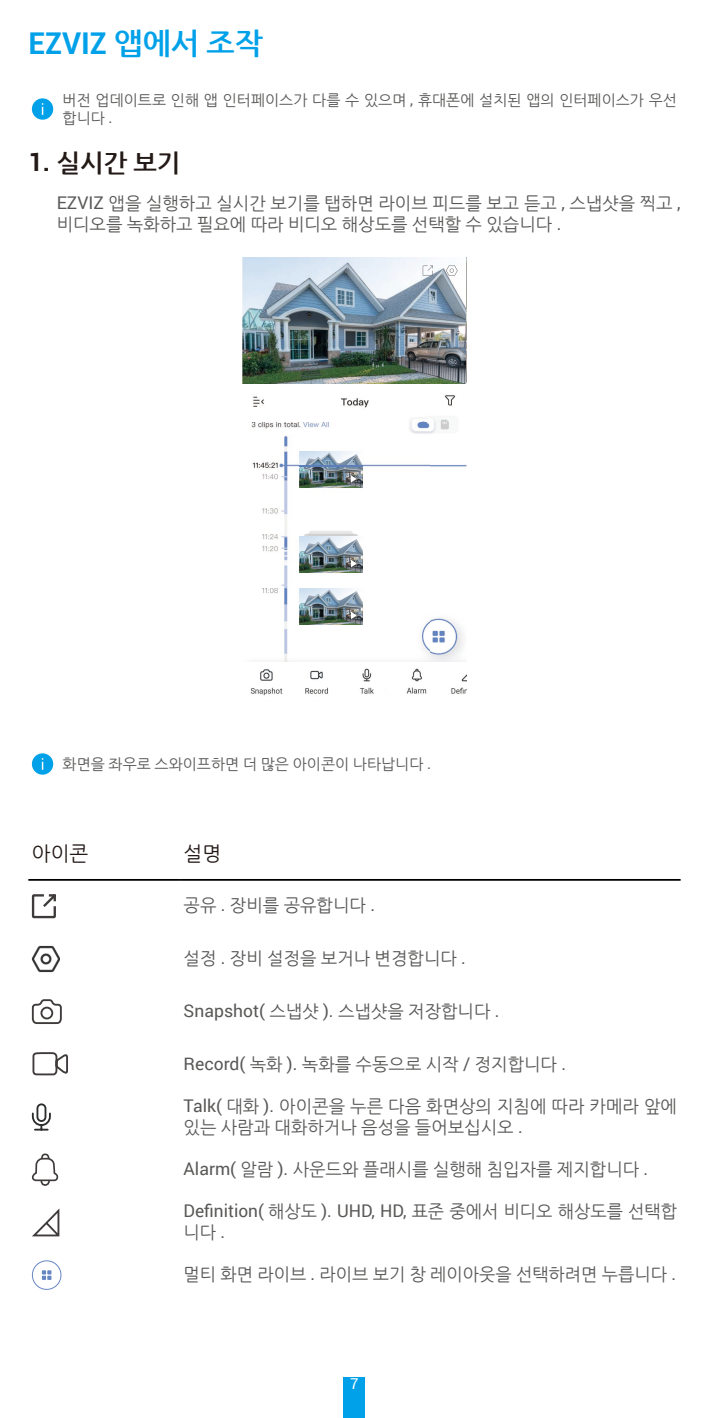
<style>
.page{position:relative;width:709px;height:1418px;background:#fff}
.page>*{position:absolute;margin:0;border:0;box-sizing:border-box;transform-origin:0 0}
.t1{font:700 30px "Roboto";color:#00a1e9}
.t2{font:700 25px "Nanum Gothic";color:#231916}
.t3{font:20px "Nanum Gothic";color:#231916}
.t4{font:17.5px/21px "Nanum Gothic";color:#595857}
.t5{font:17.5px "Roboto";color:#595857}
.t6{font:15px/18px "Nanum Gothic";color:#595857}
.t7{font:15px "Roboto";color:#fff}
.s1{font-family:"Nanum Gothic"}
.s2{font-family:"Roboto"}
</style>
<div class="page">
<div style="left:344px;top:1376px;width:21px;height:41px;background:#00a1e9"></div>
<svg style="left:32px;top:98px;width:21px;height:22px"></svg>
<img style="left:243px;top:257px;width:223px;height:405px">
<img style="left:243px;top:258px;width:223px;height:126px">
<img style="left:299px;top:452px;width:63px;height:35px">
<svg style="left:351px;top:475px;width:5px;height:7px"></svg>
<img style="left:299px;top:536px;width:63px;height:36px">
<svg style="left:351px;top:560px;width:5px;height:7px"></svg>
<img style="left:299px;top:588px;width:63px;height:36px">
<svg style="left:351px;top:611px;width:5px;height:8px"></svg>
<hr style="left:299px;top:465px;width:63px;height:1px;background:#5e7eb9">
<svg style="left:422px;top:265px;width:11px;height:11px"></svg>
<svg style="left:446px;top:265px;width:11px;height:11px"></svg>
<img style="left:250px;top:668px;width:216px;height:28px">
<div style="left:32px;top:753px;width:21px;height:21px;background:#00a1e9;border-radius:50%"></div>
<hr style="left:28px;top:879px;width:152px;height:1px;background:#000">
<hr style="left:180px;top:879px;width:500px;height:1px;background:#000">
<svg style="left:31px;top:894px;width:25px;height:25px"></svg>
<img style="left:32px;top:945px;width:28px;height:28px">
<svg style="left:31px;top:999px;width:31px;height:25px"></svg>
<svg style="left:32px;top:1052px;width:36px;height:24px"></svg>
<svg style="left:31px;top:1103px;width:20px;height:28px"></svg>
<svg style="left:31px;top:1153px;width:30px;height:137px"></svg>
<h1 class="t1" style="left:28px;top:22px;width:236px">EZVIZ <span class="s1">앱에서 조작</span></h1>
<p class="t6" style="left:63px;top:91px;width:616px">버전 업데이트로 인해 앱 인터페이스가 다를 수 있으며 <span class="s2">,</span> 휴대폰에 설치된 앱의 인터페이스가 우선 합니다 <span class="s2">.</span></p>
<h2 class="t2" style="left:28px;top:150px;width:154px"><span class="s2">1.</span> 실시간 보기</h2>
<p class="t4" style="left:57px;top:193px;width:625px"><span class="s2">EZVIZ</span> 앱을 실행하고 실시간 보기를 탭하면 라이브 피드를 보고 듣고 <span class="s2">,</span> 스냅샷을 찍고 <span class="s2">, </span>비디오를 녹화하고 필요에 따라 비디오 해상도를 선택할 수 있습니다 <span class="s2">.</span></p>
<p class="t6" style="left:63px;top:755px;width:370px">화면을 좌우로 스와이프하면 더 많은 아이콘이 나타납니다 <span class="s2">.</span></p>
<p class="t3" style="left:32px;top:843px;width:58px">아이콘</p>
<p class="t3" style="left:184px;top:843px;width:39px">설명</p>
<p class="t4" style="left:184px;top:895px;width:193px">공유 <span class="s2">.</span> 장비를 공유합니다 <span class="s2">.</span></p>
<p class="t4" style="left:184px;top:948px;width:284px">설정 <span class="s2">.</span> 장비 설정을 보거나 변경합니다 <span class="s2">.</span></p>
<p class="t5" style="left:184px;top:998px;width:317px">Snapshot( <span class="s1">스냅샷</span> ). <span class="s1">스냅샷을 저장합니다</span> .</p>
<p class="t4" style="left:184px;top:1053px;width:384px"><span class="s2">Record(</span> 녹화 <span class="s2">).</span> 녹화를 수동으로 시작 <span class="s2">/</span> 정지합니다 <span class="s2">.</span></p>
<p class="t4" style="left:184px;top:1095px;width:495px"><span class="s2">Talk(</span> 대화 <span class="s2">).</span> 아이콘을 누른 다음 화면상의 지침에 따라 카메라 앞에 있는 사람과 대화하거나 음성을 들어보십시오 <span class="s2">.</span></p>
<p class="t4" style="left:184px;top:1159px;width:466px"><span class="s2">Alarm(</span> 알람 <span class="s2">).</span> 사운드와 플래시를 실행해 침입자를 제지합니다 <span class="s2">.</span></p>
<p class="t5" style="left:184px;top:1198px;width:495px">Definition( <span class="s1">해상도</span> ). UHD, HD, <span class="s1">표준 중에서 비디오 해상도를 선택합</span></p>
<p class="t4" style="left:184px;top:1222px;width:43px">니다 <span class="s2">.</span></p>
<p class="t4" style="left:184px;top:1264px;width:494px">멀티 화면 라이브 <span class="s2">.</span> 라이브 보기 창 레이아웃을 선택하려면 누릅니다 <span class="s2">.</span></p>
<p class="t7" style="left:350px;top:1372px;width:10px">7</p>
</div>
